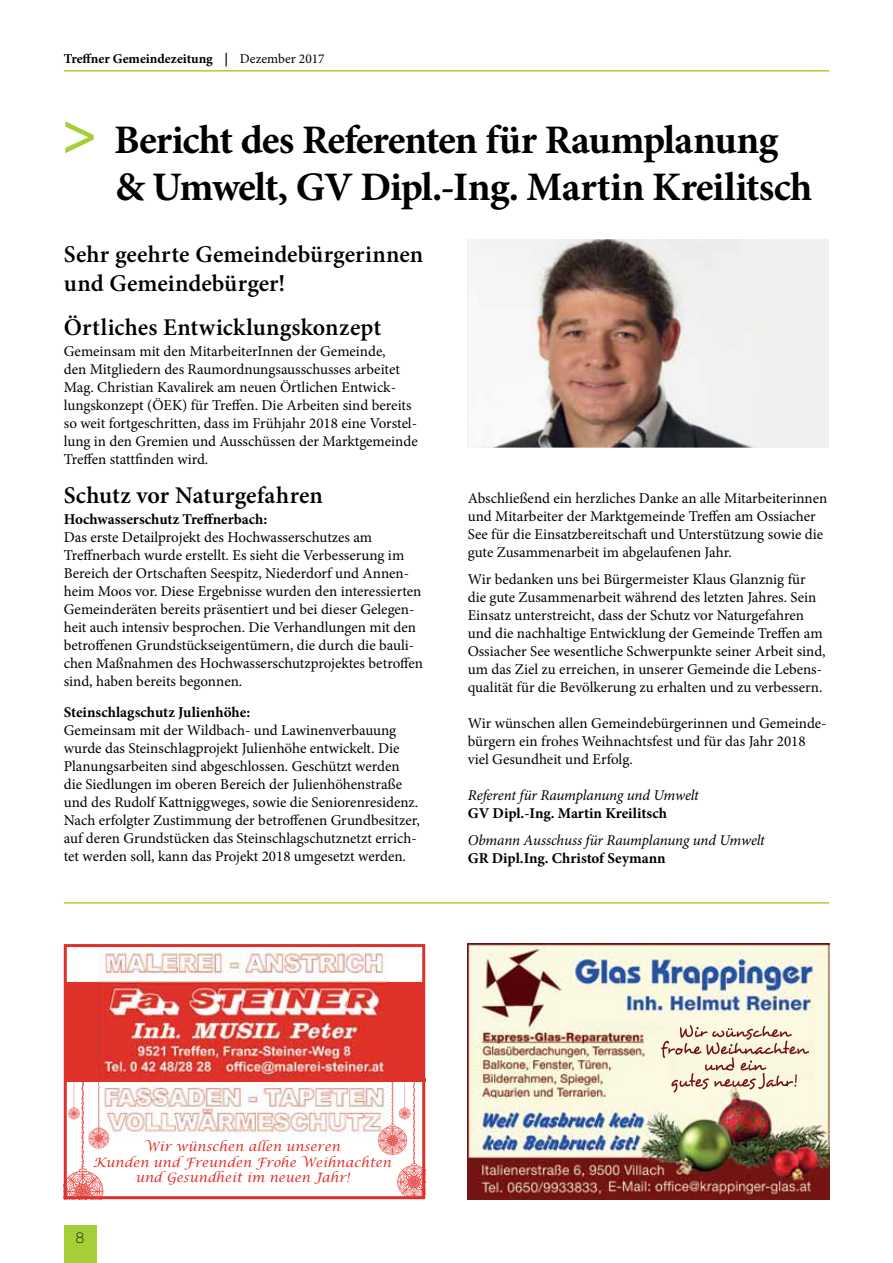
<style>
.page{position:relative;width:893px;height:1263px;background:#fff}
.page>*{position:absolute;margin:0;border:0;box-sizing:border-box;transform-origin:0 0}
.t1{font:700 40.5px/46.5px "Minion Pro";letter-spacing:-.025em;color:#000}
.t2{font:600 24px/28.8px "Minion Pro";letter-spacing:.005em;color:#000}
.t3{font:15px/18px "Minion Pro";color:#000}
.t4{font:700 15px "Minion Pro";color:#000}
.t5{font:italic 15px "Minion Pro";letter-spacing:-.015em;color:#000}
.t6{font:100 15px "Helvetica Neue";color:#000}
.t7{font:700 13.5px "Minion Pro";letter-spacing:-.005em;color:#000}
.t8{font:italic 12.9px/15.5px "Lucida Calligraphy";color:#de312a;text-align:center}
.s1{font-weight:400}
.s2{font-family:"Myriad Pro";font-weight:600;font-size:60px;color:#a6ce39}
</style>
<div class="page">
<hr style="left:64px;top:70px;width:765px;height:2px;background:#a6ce39">
<div style="left:64px;top:1225px;width:32px;height:38px;background:#a6ce39"></div>
<div style="left:468px;top:239px;width:361px;height:209px;background:#f0f0ee"></div>
<img style="left:468px;top:239px;width:287px;height:209px">
<div style="left:64px;top:982px;width:39px;height:98px;background:#de312a"></div>
<img style="left:99px;top:949px;width:289px;height:187px">
<div style="left:387px;top:982px;width:38px;height:98px;background:#de312a"></div>
<div style="left:64px;top:944px;width:361px;height:255px;border:3px solid #de312a"></div>
<hr style="left:64px;top:1078px;width:361px;height:3px;background:#de312a">
<svg style="left:64px;top:1052px;width:45px;height:147px"></svg>
<svg style="left:378px;top:1043px;width:47px;height:156px"></svg>
<img style="left:468px;top:944px;width:361px;height:255px">
<hr style="left:64px;top:902px;width:765px;height:2px;background:#a6ce39">
<p class="t7" style="left:64px;top:49px;width:262px">Treffner Gemeindezeitung | <span class="s1">Dezember 2017</span></p>
<h1 class="t1" style="left:116px;top:117px;width:698px;text-indent:-54px"><span class="s2">&gt;</span> Bericht des Referenten für Raumplanung &amp; Umwelt, GV Dipl.-Ing. Martin Kreilitsch</h1>
<h2 class="t2" style="left:64px;top:240px;width:361px">Sehr geehrte Gemeindebürgerinnen und Gemeindebürger!</h2>
<h2 class="t2" style="left:64px;top:312px;width:319px">Örtliches Entwicklungskonzept</h2>
<p class="t3" style="left:64px;top:342px;width:355px">Gemeinsam mit den MitarbeiterInnen der Gemeinde,<br>den Mitgliedern des Raumordnungsausschusses arbeitet Mag. Christian Kavalirek am neuen Örtlichen Entwick&shy;lungskonzept (ÖEK) für Treffen. Die Arbeiten sind bereits so weit fortgeschritten, dass im Frühjahr 2018 eine Vorstel&shy;lung in den Gremien und Ausschüssen der Marktgemeinde Treffen stattfinden wird.</p>
<h2 class="t2" style="left:64px;top:481px;width:261px">Schutz vor Naturgefahren</h2>
<p class="t4" style="left:64px;top:508px;width:205px">Hochwasserschutz Treffnerbach:</p>
<p class="t3" style="left:64px;top:528px;width:361px">Das erste Detailprojekt des Hochwasserschutzes am Treffnerbach wurde erstellt. Es sieht die Verbesserung im Bereich der Ortschaften Seespitz, Niederdorf und Annen&shy;heim Moos vor. Diese Ergebnisse wurden den interessierten Gemeinderäten bereits präsentiert und bei dieser Gelegen&shy;heit auch intensiv besprochen. Die Verhandlungen mit den betroffenen Grundstückseigentümern, die durch die bauli&shy;chen Maßnahmen des Hochwasserschutzprojektes betroffen sind, haben bereits begonnen.</p>
<p class="t4" style="left:64px;top:702px;width:188px">Steinschlagschutz Julienhöhe:</p>
<p class="t3" style="left:64px;top:722px;width:357px">Gemeinsam mit der Wildbach- und Lawinenverbauung wurde das Steinschlagprojekt Julienhöhe entwickelt. Die Planungsarbeiten sind abgeschlossen. Geschützt werden die Siedlungen im oberen Bereich der Julienhöhenstraße und des Rudolf Kattniggweges, sowie die Seniorenresidenz.<br>Nach erfolgter Zustimmung der betroffenen Grundbesitzer, auf deren Grundstücken das Steinschlagschutznetzt errich&shy;tet werden soll, kann das Projekt 2018 umgesetzt werden.</p>
<p class="t3" style="left:468px;top:489px;width:361px">Abschließend ein herzliches Danke an alle Mitarbeiterinnen und Mitarbeiter der Marktgemeinde Treffen am Ossiacher See für die Einsatzbereitschaft und Unterstützung sowie die gute Zusammenarbeit im abgelaufenen Jahr.</p>
<p class="t3" style="left:468px;top:570px;width:359px">Wir bedanken uns bei Bürgermeister Klaus Glanznig für die gute Zusammenarbeit während des letzten Jahres. Sein Einsatz unterstreicht, dass der Schutz vor Naturgefahren und die nachhaltige Entwicklung der Gemeinde Treffen am Ossiacher See wesentliche Schwerpunkte seiner Arbeit sind, um das Ziel zu erreichen, in unserer Gemeinde die Lebens&shy;qualität für die Bevölkerung zu erhalten und zu verbessern.</p>
<p class="t3" style="left:468px;top:714px;width:359px">Wir wünschen allen Gemeindebürgerinnen und Gemeinde&shy;bürgern ein frohes Weihnachtsfest und für das Jahr 2018 viel Gesundheit und Erfolg.</p>
<p class="t5" style="left:468px;top:785px;width:233px">Referent für Raumplanung und Umwelt</p>
<p class="t4" style="left:468px;top:802px;width:201px">GV Dipl.-Ing. Martin Kreilitsch</p>
<p class="t5" style="left:468px;top:830px;width:299px">Obmann Ausschuss für Raumplanung und Umwelt</p>
<p class="t4" style="left:468px;top:847px;width:200px">GR Dipl.Ing. Christof Seymann</p>
<p class="t8" style="left:93px;top:1139px;width:300px">Wir wünschen allen unseren<br>Kunden und Freunden Frohe Weihnachten und Gesundheit im neuen Jahr!</p>
<p class="t6" style="left:76px;top:1229px;width:10px">8</p>
</div>
